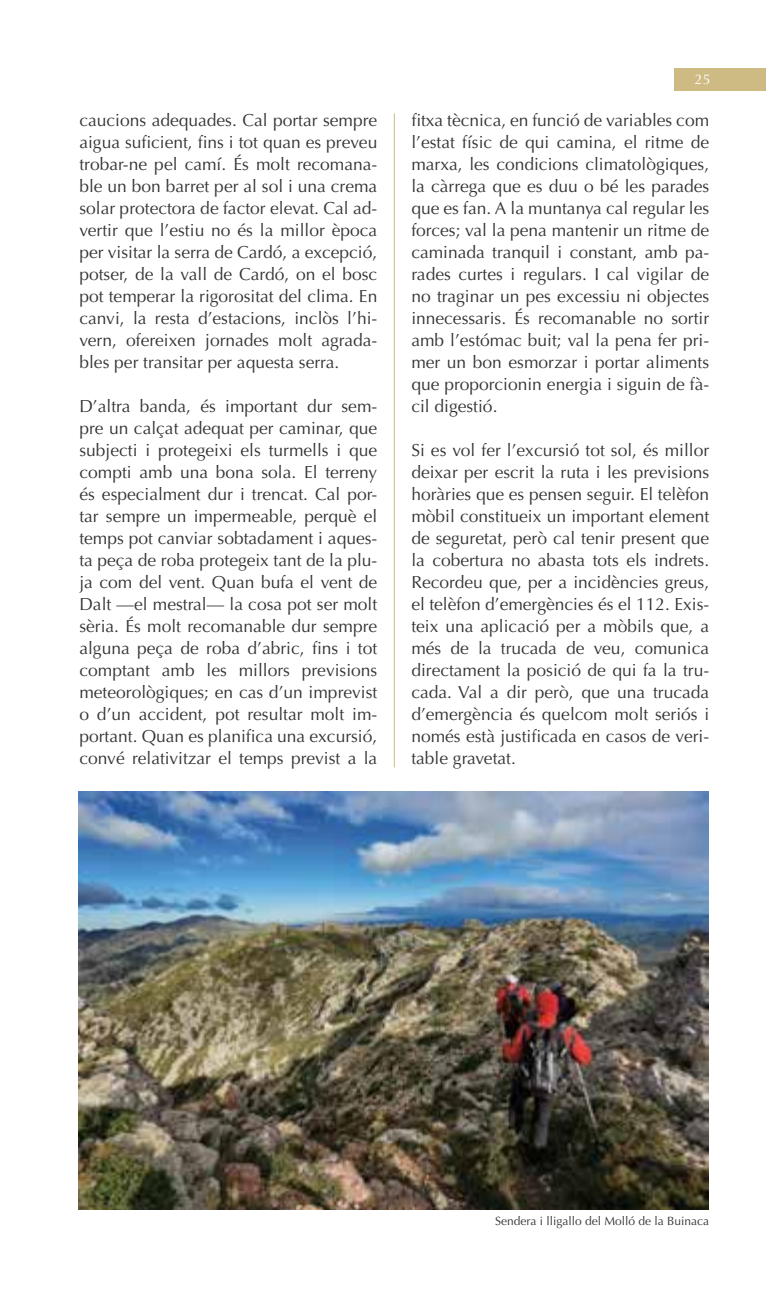
<style>
.page{position:relative;width:766px;height:1293px;background:#fff}
.page>*{position:absolute;margin:0;border:0;box-sizing:border-box;transform-origin:0 0}
.t1{font:17.4px/22px "Optima";color:#343434;text-align:justify}
.t2{font:14px "Optima";color:#fff}
.t3{font:12px "Optima";color:#343434}
</style>
<div class="page">
<div style="left:674px;top:68px;width:91px;height:22px;background:#cdbb83"></div>
<hr style="left:394px;top:113px;width:1px;height:654px;background:#cdbb83">
<img style="left:79px;top:791px;width:629px;height:419px">
<p class="t1" style="left:79px;top:109px;width:299px">caucions adequades. Cal portar sempre aigua suficient, fins i tot quan es preveu trobar-ne pel camí. És molt recomana&shy;ble un bon barret per al sol i una crema solar protectora de factor elevat. Cal ad&shy;vertir que l’estiu no és la millor època per visitar la serra de Cardó, a excepció, potser, de la vall de Cardó, on el bosc pot temperar la rigorositat del clima. En canvi, la resta d’estacions, inclòs l’hi&shy;vern, ofereixen jornades molt agrada&shy;bles per transitar per aquesta serra.</p>
<p class="t1" style="left:79px;top:395px;width:299px">D’altra banda, és important dur sem&shy;pre un calçat adequat per caminar, que subjecti i protegeixi els turmells i que compti amb una bona sola. El terreny és especialment dur i trencat. Cal por&shy;tar sempre un impermeable, perquè el temps pot canviar sobtadament i aques&shy;ta peça de roba protegeix tant de la plu&shy;ja com del vent. Quan bufa el vent de Dalt —el mestral— la cosa pot ser molt sèria. És molt recomanable dur sempre alguna peça de roba d’abric, fins i tot comptant amb les millors previsions meteorològiques; en cas d’un imprevist o d’un accident, pot resultar molt im&shy;portant. Quan es planifica una excursió, convé relativitzar el temps previst a la</p>
<p class="t2" style="left:694px;top:71px;width:17px">25</p>
<p class="t1" style="left:411px;top:109px;width:299px">fitxa tècnica, en funció de variables com l’estat físic de qui camina, el ritme de marxa, les condicions climatològiques, la càrrega que es duu o bé les parades que es fan. A la muntanya cal regular les forces; val la pena mantenir un ritme de caminada tranquil i constant, amb pa&shy;rades curtes i regulars. I cal vigilar de no traginar un pes excessiu ni objectes innecessaris. És recomanable no sortir amb l’estómac buit; val la pena fer pri&shy;mer un bon esmorzar i portar aliments que proporcionin energia i siguin de fà&shy;cil digestió.</p>
<p class="t1" style="left:411px;top:439px;width:299px">Si es vol fer l’excursió tot sol, és millor deixar per escrit la ruta i les previsions horàries que es pensen seguir. El telèfon mòbil constitueix un important element de seguretat, però cal tenir present que la cobertura no abasta tots els indrets.<br>Recordeu que, per a incidències greus, el telèfon d’emergències és el 112. Exis&shy;teix una aplicació per a mòbils que, a més de la trucada de veu, comunica directament la posició de qui fa la tru&shy;cada. Val a dir però, que una trucada d’emergència és quelcom molt seriós i només està justificada en casos de veri&shy;table gravetat.</p>
<p class="t3" style="left:495px;top:1214px;width:215px">Sendera i lligallo del Molló de la Buinaca</p>
</div>
